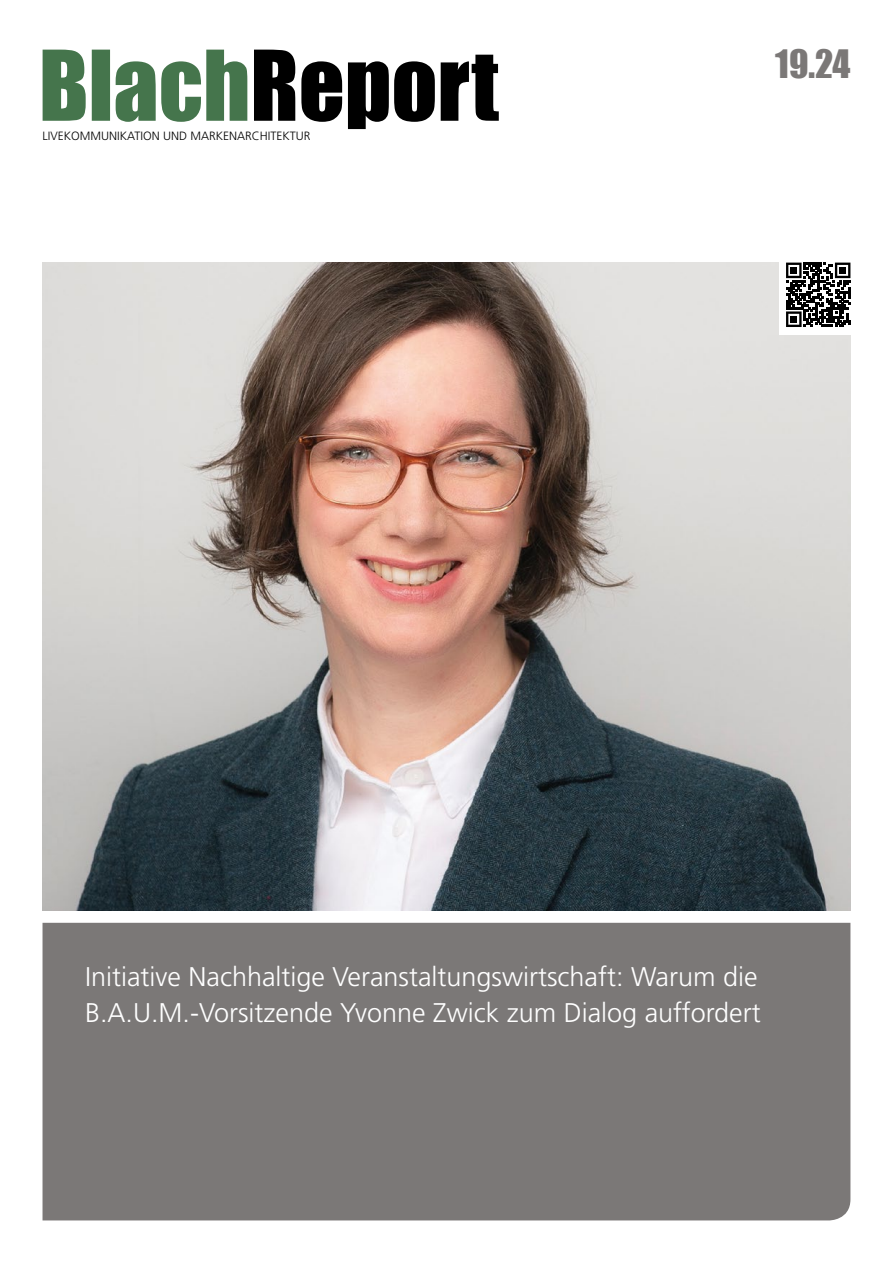
<style>
.page{position:relative;width:893px;height:1263px;background:#fff}
.page>*{position:absolute;margin:0;border:0;box-sizing:border-box;transform-origin:0 0}
.t1{font:36px "Impact";color:#7b7877}
.t2{font:300 27px/36px "Frutiger LT Std";color:#fff}
.t3{font:300 12px "Frutiger LT Std";color:#000}
</style>
<div class="page">
<img style="left:43px;top:263px;width:807px;height:647px">
<div style="left:43px;top:923px;width:807px;height:297px;background:#7b7877"></div>
<div style="left:779px;top:253px;width:114px;height:81px;background:#fff"></div>
<svg style="left:786px;top:263px;width:64px;height:64px"></svg>
<div style="left:790px;top:267px;width:7px;height:7px;background:#000"></div>
<div style="left:839px;top:267px;width:7px;height:7px;background:#000"></div>
<div style="left:790px;top:316px;width:7px;height:7px;background:#000"></div>
<svg style="left:254px;top:50px;width:245px;height:79px"></svg>
<svg style="left:43px;top:50px;width:204px;height:72px"></svg>
<p class="t3" style="left:43px;top:129px;width:269px">LIVEKOMMUNIKATION UND MARKENARCHITEKTUR</p>
<h1 class="t1" style="left:775px;top:36px;width:77px">19.24</h1>
<p class="t2" style="left:85px;top:958px;width:677px">Initiative Nachhaltige Veranstaltungswirtschaft: Warum die<br>B.A.U.M.-Vorsitzende Yvonne Zwick zum Dialog auffordert</p>
</div>
